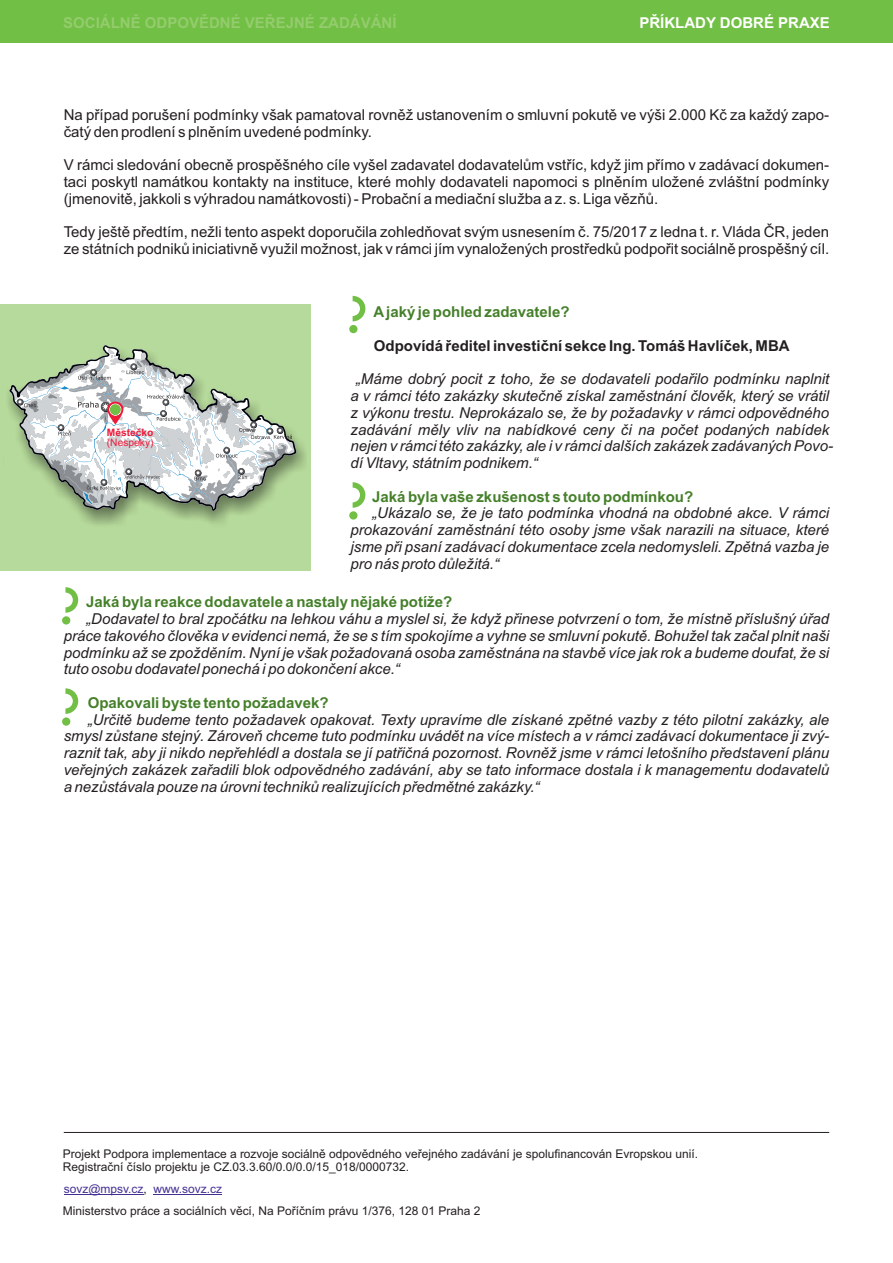
<style>
.page{position:relative;width:893px;height:1263px;background:#fff}
.page>*{position:absolute;margin:0;border:0;box-sizing:border-box;transform-origin:0 0}
.t1{font:italic 15px/16.8px "Arial";color:#231f20;text-align:justify}
.t2{font:15px/16.8px "Arial";color:#231f20}
.t3{font:700 15px "Arial";color:#45802a}
.t4{font:700 15px "Arial";color:#231f20}
.t5{font:700 15px "Arial";color:#94cc6e}
.t6{font:700 15px "Arial";color:#fff}
.t7{font:12px/13.4px "Arial";color:#231f20}
.t8{font:10.2px "Arial";color:#ed1a3a}
.t9{font:700 10.2px "Arial";color:#ed1a3a}
.s1{color:#432f92}
</style>
<div class="page">
<div style="left:0;top:304px;width:311px;height:266px;background:#b6da9b"></div>
<div style="left:0;top:0;width:893px;height:43px;background:#71bf44"></div>
<hr style="left:64px;top:1132px;width:765px;height:1px;background:#231f20">
<hr style="left:64px;top:1194px;width:80px;height:1px;background:#432f92">
<hr style="left:154px;top:1194px;width:68px;height:1px;background:#432f92">
<div style="left:4px;top:347px;width:303px;height:182px;background:#231f20;opacity:.49"></div>
<svg style="left:9px;top:345px;width:287px;height:166px"></svg>
<svg style="left:58px;top:425px;width:13px;height:10px"></svg>
<svg style="left:17px;top:399px;width:19px;height:8px"></svg>
<svg style="left:87px;top:469px;width:73px;height:21px;background:#c0c5c6"></svg>
<svg style="left:195px;top:470px;width:11px;height:10px"></svg>
<svg style="left:157px;top:412px;width:23px;height:9px"></svg>
<div style="left:163px;top:399px;width:6px;height:7px;background:#444548;border-radius:50%"></div>
<div style="left:162px;top:399px;width:7px;height:6px;background:#57585a;border-radius:50%"></div>
<svg style="left:147px;top:394px;width:38px;height:10px"></svg>
<svg style="left:127px;top:364px;width:17px;height:10px"></svg>
<svg style="left:78px;top:371px;width:33px;height:9px"></svg>
<svg style="left:216px;top:449px;width:21px;height:8px"></svg>
<svg style="left:238px;top:468px;width:9px;height:11px"></svg>
<svg style="left:239px;top:422px;width:53px;height:17px"></svg>
<svg style="left:78px;top:399px;width:46px;height:25px"></svg>
<svg style="left:353px;top:296px;width:12px;height:25px"></svg>
<div style="left:349px;top:325px;width:8px;height:8px;background:#71bf44;border-radius:50%"></div>
<svg style="left:65px;top:587px;width:13px;height:26px"></svg>
<div style="left:62px;top:616px;width:8px;height:8px;background:#71bf44;border-radius:50%"></div>
<svg style="left:65px;top:688px;width:13px;height:26px"></svg>
<div style="left:62px;top:717px;width:8px;height:9px;background:#71bf44;border-radius:50%"></div>
<svg style="left:353px;top:482px;width:12px;height:26px"></svg>
<div style="left:349px;top:511px;width:8px;height:9px;background:#71bf44;border-radius:50%"></div>
<p class="t5" style="left:63px;top:17px;width:335px">SOCIÁLNĚ ODPOVĚDNÉ VEŘEJNÉ ZADÁVÁNÍ</p>
<p class="t6" style="left:639px;top:17px;width:192px">PŘÍKLADY DOBRÉ PRAXE</p>
<p class="t2" style="left:64px;top:108px;width:767px">Na případ porušení podmínky však pamatoval rovněž ustanovením o smluvní pokutě ve výši 2.000 Kč za každý zapo&shy;čatý den prodlení s plněním uvedené podmínky.</p>
<p class="t2" style="left:64px;top:158px;width:767px;text-align:justify">V rámci sledování obecně prospěšného cíle vyšel zadavatel dodavatelům vstříc, když jim přímo v zadávací dokumen&shy;taci poskytl namátkou kontakty na instituce, které mohly dodavateli napomoci s plněním uložené zvláštní podmínky (jmenovitě, jakkoli s výhradou namátkovosti) - Probační a mediační služba a z. s. Liga vězňů.</p>
<p class="t2" style="left:64px;top:225px;width:767px">Tedy ještě předtím, nežli tento aspekt doporučila zohledňovat svým usnesením č. 75/2017 z ledna t. r. Vláda ČR, jeden ze státních podniků iniciativně využil možnost, jak v rámci jím vynaložených prostředků podpořit sociálně prospěšný cíl.</p>
<p class="t3" style="left:373px;top:306px;width:198px">Ajaký je pohled zadavatele?</p>
<p class="t4" style="left:374px;top:340px;width:417px">Odpovídá ředitel investiční sekce Ing. Tomáš Havlíček, MBA</p>
<p class="t1" style="left:351px;top:372px;width:484px;text-align:left;text-indent:5px">„Máme dobrý pocit z toho, že se dodavateli podařilo podmínku naplnit a v rámci této zakázky skutečně získal zaměstnání člověk, který se vrátil z výkonu trestu. Neprokázalo se, že by požadavky v rámci odpovědného zadávání měly vliv na nabídkové ceny či na počet podaných nabídek nejen v rámci této zakázky, ale i v rámci dalších zakázek zadávaných Povo&shy;dí Vltavy, státním podnikem.“</p>
<p class="t3" style="left:372px;top:491px;width:322px">Jaká byla vaše zkušenost s touto podmínkou?</p>
<p class="t1" style="left:351px;top:506px;width:480px;text-indent:22px">„Ukázalo se, že je tato podmínka vhodná na obdobné akce. V rámci prokazování zaměstnání této osoby jsme však narazili na situace, které jsme při psaní zadávací dokumentace zcela nedomysleli. Zpětná vazba je pro nás proto důležitá.“</p>
<p class="t3" style="left:86px;top:596px;width:368px">Jaká byla reakce dodavatele a nastaly nějaké potíže?</p>
<p class="t1" style="left:64px;top:612px;width:767px;text-indent:22px">„Dodavatel to bral zpočátku na lehkou váhu a myslel si, že když přinese potvrzení o tom, že místně příslušný úřad práce takového člověka v evidenci nemá, že se s tím spokojíme a vyhne se smluvní pokutě. Bohužel tak začal plnit naši podmínku až se zpožděním. Nyní je však požadovaná osoba zaměstnána na stavbě více jak rok a budeme doufat, že si tuto osobu dodavatel ponechá i po dokončení akce.“</p>
<p class="t3" style="left:88px;top:697px;width:242px">Opakovali byste tento požadavek?</p>
<p class="t1" style="left:64px;top:712px;width:767px;text-indent:24px">„Určitě budeme tento požadavek opakovat. Texty upravíme dle získané zpětné vazby z této pilotní zakázky, ale smysl zůstane stejný. Zároveň chceme tuto podmínku uvádět na více místech a v rámci zadávací dokumentace ji zvý&shy;raznit tak, aby ji nikdo nepřehlédl a dostala se jí patřičná pozornost. Rovněž jsme v rámci letošního představení plánu veřejných zakázek zařadili blok odpovědného zadávání, aby se tato informace dostala i k managementu dodavatelů a nezůstávala pouze na úrovni techniků realizujících předmětné zakázky.“</p>
<p class="t9" style="left:107px;top:429px;width:48px">Městečko</p>
<p class="t8" style="left:107px;top:438px;width:48px">(Nespeky)</p>
<p class="t7" style="left:63px;top:1148px;width:637px">Projekt Podpora implementace a rozvoje sociálně odpovědného veřejného zadávání je spolufinancován Evropskou unií.<br>Registrační číslo projektu je CZ.03.3.60/0.0/0.0/15_018/0000732.</p>
<p class="t7" style="left:63px;top:1179px;width:419px;line-height:21.6px"><span class="s1">sovz@mpsv.cz</span>, <span class="s1">www.sovz.cz<br></span>Ministerstvo práce a sociálních věcí, Na Poříčním právu 1/376, 128 01 Praha 2</p>
</div>
